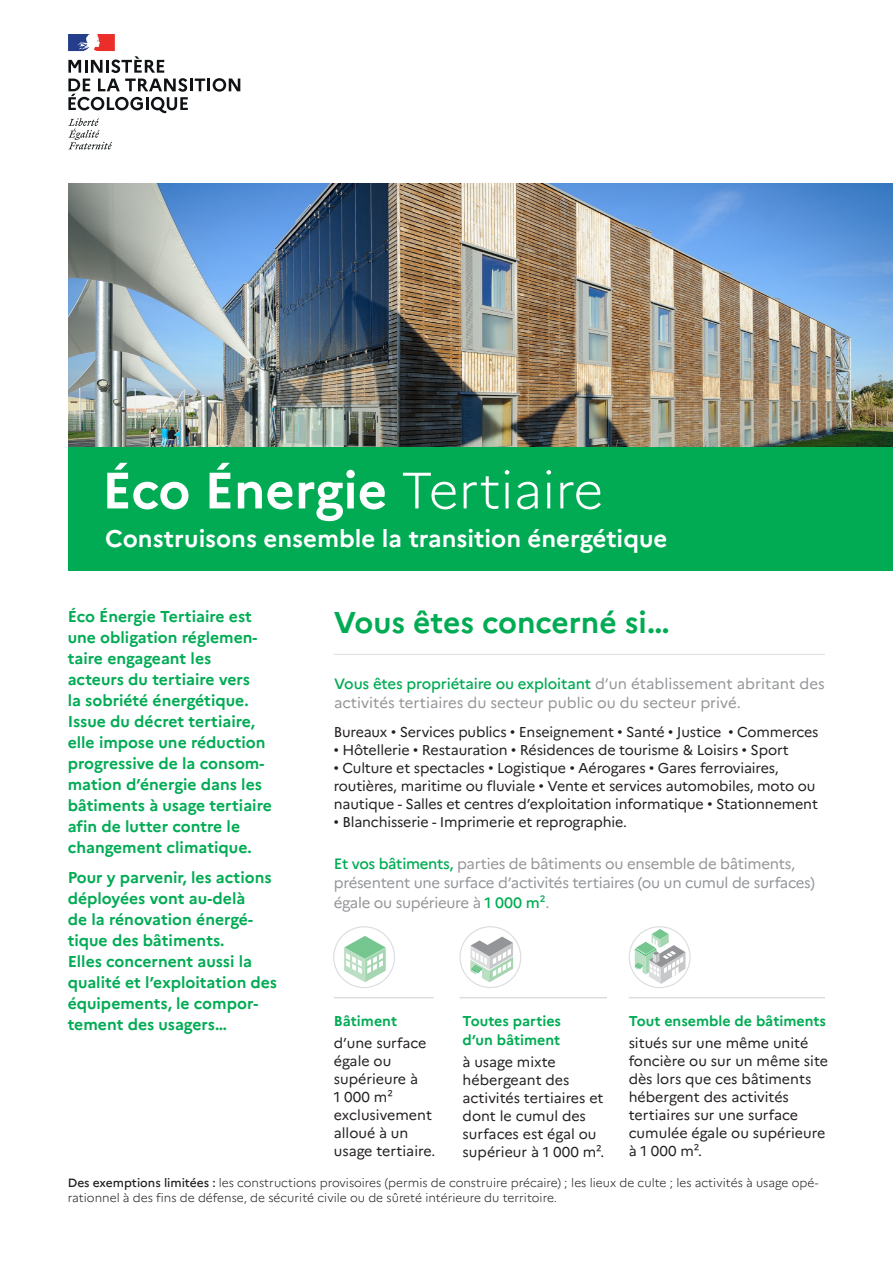
<style>
.page{position:relative;width:893px;height:1263px;background:#fff}
.page>*{position:absolute;margin:0;border:0;box-sizing:border-box;transform-origin:0 0}
.titre{font:700 51px "Marianne";color:#fff}
.Style_de_paragraphe{font:700 30px "Marianne";color:#00ab54}
.t1{font:700 24px "Marianne";color:#fff}
.intro{font:700 15.75px/21px "Marianne";color:#00ab54}
.sous_titre_suite{font:15px/19.5px "Marianne";letter-spacing:-.02em;color:#939598}
.sous_titre_suite-2{font:15px/19.5px "Marianne";color:#939598}
.texte_courant{font:14.25px/18px "Marianne";letter-spacing:-.01em;color:#231f20}
.Style_de_paragraphe-2{font:700 14.25px/18.8px "Marianne";color:#00ab54}
.t2{font:300 12px/15px "Marianne";color:#231f20}
.s1{font-weight:300}
.s2{font-weight:500;color:#00ab54}
.s3{font-weight:500}
</style>
<div class="page">
<svg style="left:68px;top:34px;width:172px;height:115px"></svg>
<div style="left:68px;top:414px;width:825px;height:157px;background:#00ab54"></div>
<hr style="left:459px;top:997px;width:148px;height:1px;background:#dcdddf">
<hr style="left:334px;top:997px;width:100px;height:1px;background:#dcdddf">
<hr style="left:629px;top:997px;width:196px;height:1px;background:#dcdddf">
<img style="left:68px;top:183px;width:825px;height:263px">
<hr style="left:334px;top:654px;width:491px;height:1px;background:#dcdddf">
<svg style="left:344px;top:936px;width:42px;height:46px"></svg>
<div style="left:333px;top:926px;width:62px;height:62px;border:1px solid #dcdddf;border-radius:50%"></div>
<div style="left:459px;top:926px;width:62px;height:62px;border:1px solid #dcdddf;border-radius:50%"></div>
<svg style="left:471px;top:936px;width:42px;height:46px"></svg>
<div style="left:629px;top:926px;width:62px;height:62px;border:1px solid #dcdddf;border-radius:50%"></div>
<svg style="left:635px;top:929px;width:50px;height:55px"></svg>
<p class="titre" style="left:102px;top:459px;width:503px">Éco Énergie <span class="s1">Tertiaire</span></p>
<p class="t1" style="left:105px;top:524px;width:564px">Construisons ensemble la transition énergétique</p>
<p class="intro" style="left:68px;top:606px;width:206px">Éco Énergie Tertiaire est une obligation réglemen&shy;taire engageant les<br>acteurs du tertiaire vers<br>la sobriété énergétique.<br>Issue du décret tertiaire, elle impose une réduction progressive de la consom&shy;mation d’énergie dans les bâtiments à usage tertiaire afin de lutter contre le changement climatique.</p>
<p class="intro" style="left:68px;top:866px;width:211px">Pour y parvenir, les actions déployées vont au-delà<br>de la rénovation énergé&shy;tique des bâtiments.<br>Elles concernent aussi la qualité et l’exploitation des équipements, le compor&shy;tement des usagers…</p>
<p class="Style_de_paragraphe" style="left:334px;top:604px;width:337px">Vous êtes concerné si…</p>
<p class="sous_titre_suite-2" style="left:334px;top:673px;width:492px"><span class="s2">Vous êtes propriétaire ou exploitant</span> d’un établissement abritant des activités tertiaires du secteur public ou du secteur privé.</p>
<p class="texte_courant" style="left:334px;top:723px;width:486px">Bureaux • Services publics • Enseignement • Santé • Justice • Commerces</p>
<p class="texte_courant" style="left:334px;top:741px;width:456px">• Hôtellerie • Restauration • Résidences de tourisme &amp; Loisirs • Sport</p>
<p class="texte_courant" style="left:334px;top:759px;width:486px">• Culture et spectacles • Logistique • Aérogares • Gares ferroviaires, routières, maritime ou fluviale • Vente et services automobiles, moto ou nautique - Salles et centres d’exploitation informatique • Stationnement</p>
<p class="texte_courant" style="left:334px;top:813px;width:295px">• Blanchisserie - Imprimerie et reprographie.</p>
<p class="sous_titre_suite" style="left:334px;top:854px;width:483px"><span class="s2">Et vos bâtiments,</span> parties de bâtiments ou ensemble de bâtiments, présentent une surface d’activités tertiaires (ou un cumul de surfaces) égale ou supérieure à <span class="s2">1 000 m²</span>.</p>
<p class="Style_de_paragraphe-2" style="left:334px;top:1011px;width:65px">Bâtiment</p>
<p class="texte_courant" style="left:334px;top:1034px;width:103px">d’une surface égale ou supérieure à<br>1 000 m² exclusivement alloué à un usage tertiaire.</p>
<p class="Style_de_paragraphe-2" style="left:463px;top:1011px;width:100px">Toutes parties d’un bâtiment</p>
<p class="texte_courant" style="left:463px;top:1053px;width:143px">à usage mixte hébergeant des activités tertiaires et dont le cumul des surfaces est égal ou supérieur à 1 000 m².</p>
<p class="Style_de_paragraphe-2" style="left:629px;top:1011px;width:199px">Tout ensemble de bâtiments</p>
<p class="texte_courant" style="left:629px;top:1034px;width:201px">situés sur une même unité foncière ou sur un même site dès lors que ces bâtiments hébergent des activités tertiaires sur une surface cumulée égale ou supérieure à 1 000 m².</p>
<p class="t2" style="left:68px;top:1175px;width:752px"><span class="s3">Des exemptions limitées :</span> les constructions provisoires (permis de construire précaire) ; les lieux de culte ; les activités à usage opé&shy;rationnel à des fins de défense, de sécurité civile ou de sûreté intérieure du territoire.</p>
</div>
